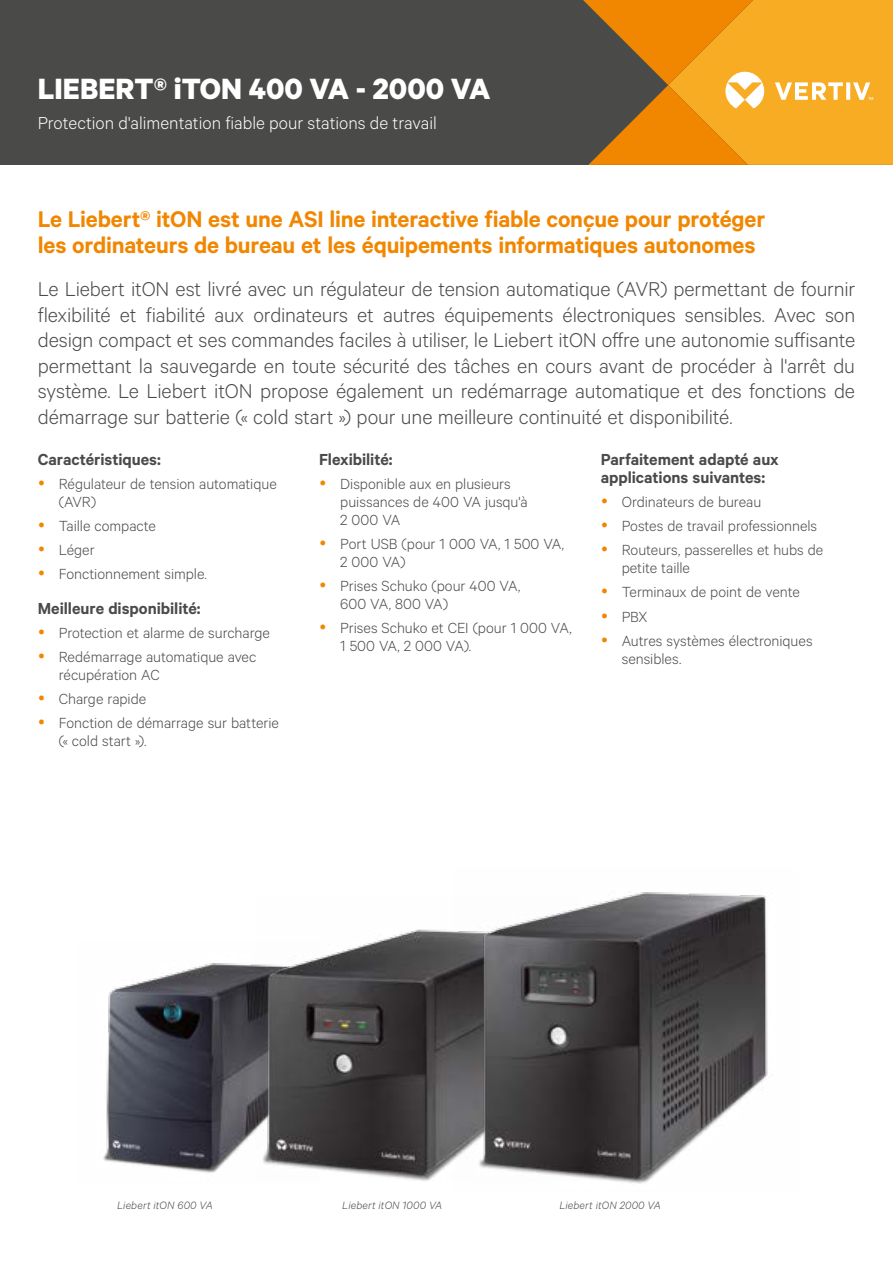
<style>
.page{position:relative;width:893px;height:1263px;background:#fff}
.page>*{position:absolute;margin:0;border:0;box-sizing:border-box;transform-origin:0 0}
.t1{font:700 33px "Calibre";color:#fff}
.t2{font:600 25.5px/25.5px "Calibre";letter-spacing:-.01em;color:#f18700}
.t3{font:300 22.5px/25.5px "Calibre";letter-spacing:-.01em;color:#4a4a49;text-align:justify}
.t4{font:300 19.5px "Calibre";color:#fff}
.t5{font:600 18px/18px "Calibre";letter-spacing:-.005em;color:#4a4a49}
.t6{font:300 16.5px/24px "Calibre";color:#4a4a49}
.t7{font:italic 300 12px "Calibre";letter-spacing:.01em;color:#4a4a49}
</style>
<div class="page">
<div style="left:0;top:0;width:562px;height:165px;background:#4a4a49"></div>
<svg style="left:562px;top:0;width:331px;height:165px"></svg>
<img style="left:103px;top:963px;width:153px;height:210px">
<img style="left:256px;top:929px;width:198px;height:252px">
<img style="left:454px;top:892px;width:314px;height:292px">
<h1 class="t1" style="left:38px;top:68px;width:454px">LIEBERT® iTON 400 VA - 2000 VA</h1>
<p class="t4" style="left:38px;top:112px;width:401px">Protection d'alimentation fiable pour stations de travail</p>
<h2 class="t2" style="left:38px;top:206px;width:729px">Le Liebert® itON est une ASI line interactive fiable conçue pour protéger les ordinateurs de bureau et les équipements informatiques autonomes</h2>
<p class="t3" style="left:38px;top:275px;width:819px">Le Liebert itON est livré avec un régulateur de tension automatique (AVR) permettant de fournir flexibilité et fiabilité aux ordinateurs et autres équipements électroniques sensibles. Avec son design compact et ses commandes faciles à utiliser, le Liebert itON offre une autonomie suffisante permettant la sauvegarde en toute sécurité des tâches en cours avant de procéder à l'arrêt du système. Le Liebert itON propose également un redémarrage automatique et des fonctions de démarrage sur batterie (« cold start ») pour une meilleure continuité et disponibilité.</p>
<p class="t5" style="left:38px;top:450px;width:125px">Caractéristiques:</p>
<p class="t6" style="left:59px;top:474px;width:219px;line-height:18px">Régulateur de tension automatique (AVR)</p>
<p class="t6" style="left:59px;top:513px;width:150px">Taille compacte<br>Léger<br>Fonctionnement simple.</p>
<p class="t5" style="left:38px;top:598px;width:164px">Meilleure disponibilité:</p>
<p class="t6" style="left:59px;top:620px;width:213px">Protection et alarme de surcharge<br>Redémarrage automatique avec</p>
<p class="t6" style="left:59px;top:662px;width:222px">récupération AC<br>Charge rapide<br>Fonction de démarrage sur batterie</p>
<p class="t6" style="left:59px;top:728px;width:89px">(« cold start »).</p>
<p class="t5" style="left:319px;top:450px;width:75px">Flexibilité:</p>
<p class="t6" style="left:340px;top:474px;width:189px;line-height:18px">Disponible aux en plusieurs puissances de 400 VA jusqu'à<br>2 000 VA</p>
<p class="t6" style="left:340px;top:534px;width:225px;line-height:18px">Port USB (pour 1 000 VA, 1 500 VA,<br>2 000 VA)</p>
<p class="t6" style="left:340px;top:576px;width:182px;line-height:18px">Prises Schuko (pour 400 VA,<br>600 VA, 800 VA)</p>
<p class="t6" style="left:340px;top:619px;width:233px;line-height:18px">Prises Schuko et CEI (pour 1 000 VA,<br>1 500 VA, 2 000 VA).</p>
<p class="t5" style="left:601px;top:450px;width:180px">Parfaitement adapté aux applications suivantes:</p>
<p class="t6" style="left:622px;top:489px;width:203px">Ordinateurs de bureau<br>Postes de travail professionnels<br>Routeurs, passerelles et hubs de</p>
<p class="t6" style="left:622px;top:555px;width:192px">petite taille<br>Terminaux de point de vente<br>PBX<br>Autres systèmes électroniques</p>
<p class="t6" style="left:622px;top:646px;width:61px">sensibles.</p>
<p class="t7" style="left:117px;top:1198px;width:97px">Liebert itON 600 VA</p>
<p class="t7" style="left:342px;top:1198px;width:101px">Liebert itON 1000 VA</p>
<p class="t7" style="left:559px;top:1198px;width:103px">Liebert itON 2000 VA</p>
</div>
